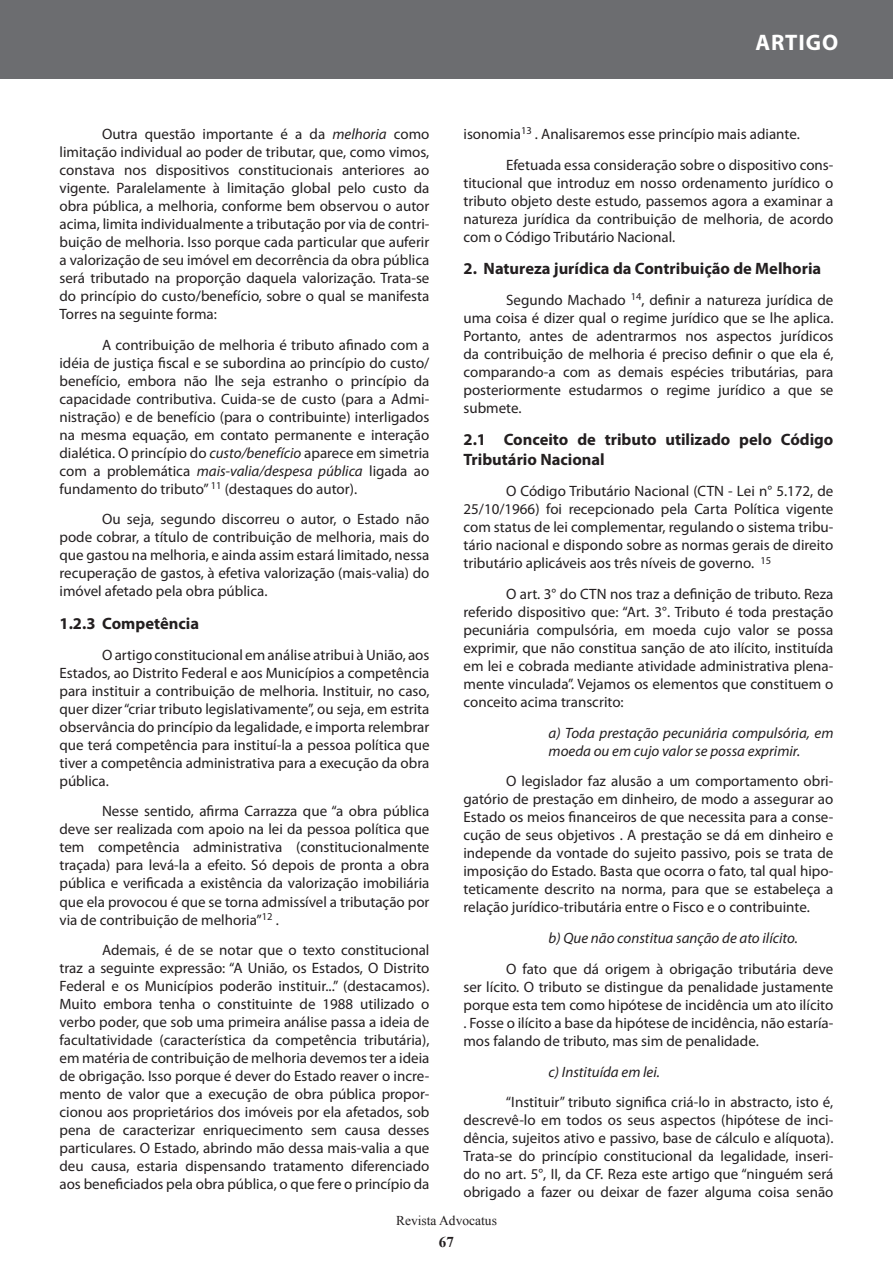
<style>
.page{position:relative;width:893px;height:1263px;background:#fff}
.page>*{position:absolute;margin:0;border:0;box-sizing:border-box;transform-origin:0 0}
.t1{font:700 22.5px "Myriad Pro";letter-spacing:.04em;color:#fff}
.t2{font:700 16.5px/19.8px "Myriad Pro";color:#231f20}
.t3{font:15px/18px "Myriad Pro";color:#231f20;text-align:justify}
.t4{font:italic 15px/18px "Myriad Pro";color:#231f20}
.t5{font:700 15px "Times New Roman";color:#231f20}
.t6{font:13.5px "Times New Roman";color:#231f20}
.s1{font-style:italic}
</style>
<div class="page">
<div style="left:0;top:0;width:893px;height:79px;background:#6c6d70"></div>
<p class="t3" style="left:59px;top:125px;width:371px;text-indent:43px">Outra questão importante é a da <span class="s1">melhoria</span> como limitação individual ao poder de tributar, que, como vimos, constava nos dispositivos constitucionais anteriores ao vigente. Paralelamente à limitação global pelo custo da obra pública, a melhoria, conforme bem observou o autor acima, limita individualmente a tributação por via de contri&shy;buição de melhoria. Isso porque cada particular que auferir a valorização de seu imóvel em decorrência da obra pública será tributado na proporção daquela valorização. Trata-se do princípio do custo/benefício, sobre o qual se manifesta Torres na seguinte forma:</p>
<p class="t3" style="left:59px;top:335px;width:371px;text-indent:43px">A contribuição de melhoria é tributo afinado com a idéia de justiça fiscal e se subordina ao princípio do custo/ benefício, embora não lhe seja estranho o princípio da capacidade contributiva. Cuida-se de custo (para a Admi&shy;nistração) e de benefício (para o contribuinte) interligados na mesma equação, em contato permanente e interação dialética. O princípio do <span class="s1">custo/benefício</span> aparece em simetria com a problemática <span class="s1">mais-valia/despesa pública</span> ligada ao fundamento do tributo” <sup>11</sup> (destaques do autor).</p>
<p class="t3" style="left:60px;top:510px;width:371px;text-indent:43px">Ou seja, segundo discorreu o autor, o Estado não pode cobrar, a título de contribuição de melhoria, mais do que gastou na melhoria, e ainda assim estará limitado, nessa recuperação de gastos, à efetiva valorização (mais-valia) do imóvel afetado pela obra pública.</p>
<p class="t2" style="left:60px;top:613px;width:141px">1.2.3 Competência</p>
<p class="t3" style="left:60px;top:645px;width:371px;text-indent:43px">O artigo constitucional em análise atribui à União, aos Estados, ao Distrito Federal e aos Municípios a competência para instituir a contribuição de melhoria. Instituir, no caso, quer dizer “criar tributo legislativamente”, ou seja, em estrita observância do princípio da legalidade, e importa relembrar que terá competência para instituí-la a pessoa política que tiver a competência administrativa para a execução da obra pública.</p>
<p class="t3" style="left:60px;top:802px;width:371px;text-indent:43px">Nesse sentido, afirma Carrazza que “a obra pública deve ser realizada com apoio na lei da pessoa política que tem competência administrativa (constitucionalmente traçada) para levá-la a efeito. Só depois de pronta a obra pública e verificada a existência da valorização imobiliária que ela provocou é que se torna admissível a tributação por via de contribuição de melhoria”<sup>12</sup> .</p>
<p class="t3" style="left:60px;top:941px;width:371px;text-indent:43px">Ademais, é de se notar que o texto constitucional traz a seguinte expressão: “A União, os Estados, O Distrito Federal e os Municípios poderão instituir...” (destacamos).<br>Muito embora tenha o constituinte de 1988 utilizado o verbo poder, que sob uma primeira análise passa a ideia de facultatividade (característica da competência tributária), em matéria de contribuição de melhoria devemos ter a ideia de obrigação. Isso porque é dever do Estado reaver o incre&shy;mento de valor que a execução de obra pública propor&shy;cionou aos proprietários dos imóveis por ela afetados, sob pena de caracterizar enriquecimento sem causa desses particulares. O Estado, abrindo mão dessa mais-valia a que deu causa, estaria dispensando tratamento diferenciado aos beneficiados pela obra pública, o que fere o princípio da</p>
<h1 class="t1" style="left:755px;top:28px;width:84px">ARTIGO</h1>
<p class="t3" style="left:506px;top:118px;width:329px;line-height:30.8px;text-indent:-43px">isonomia<sup>13</sup> . Analisaremos esse princípio mais adiante.<br>Efetuada essa consideração sobre o dispositivo cons-</p>
<p class="t3" style="left:463px;top:173px;width:371px">titucional que introduz em nosso ordenamento jurídico o tributo objeto deste estudo, passemos agora a examinar a natureza jurídica da contribuição de melhoria, de acordo com o Código Tributário Nacional.</p>
<p class="t2" style="left:463px;top:258px;width:359px">2. Natureza jurídica da Contribuição de Melhoria</p>
<p class="t3" style="left:463px;top:291px;width:371px;text-indent:43px">Segundo Machado <sup>14</sup>, definir a natureza jurídica de uma coisa é dizer qual o regime jurídico que se lhe aplica.<br>Portanto, antes de adentrarmos nos aspectos jurídicos da contribuição de melhoria é preciso definir o que ela é, comparando-a com as demais espécies tributárias, para posteriormente estudarmos o regime jurídico a que se submete.</p>
<p class="t2" style="left:463px;top:429px;width:371px">2.1 Conceito de tributo utilizado pelo Código<br>Tributário Nacional</p>
<p class="t3" style="left:463px;top:482px;width:371px;text-indent:43px">O Código Tributário Nacional (CTN - Lei n° 5.172, de 25/10/1966) foi recepcionado pela Carta Política vigente com status de lei complementar, regulando o sistema tribu&shy;tário nacional e dispondo sobre as normas gerais de direito tributário aplicáveis aos três níveis de governo. <sup>15</sup></p>
<p class="t3" style="left:463px;top:584px;width:371px;text-indent:43px">O art. 3° do CTN nos traz a definição de tributo. Reza referido dispositivo que: “Art. 3°. Tributo é toda prestação pecuniária compulsória, em moeda cujo valor se possa exprimir, que não constitua sanção de ato ilícito, instituída em lei e cobrada mediante atividade administrativa plena&shy;mente vinculada”. Vejamos os elementos que constituem o conceito acima transcrito:</p>
<p class="t4" style="left:548px;top:723px;width:286px">a) Toda prestação pecuniária compulsória, em moeda ou em cujo valor se possa exprimir.</p>
<p class="t3" style="left:463px;top:772px;width:371px;text-indent:43px">O legislador faz alusão a um comportamento obri&shy;gatório de prestação em dinheiro, de modo a assegurar ao Estado os meios financeiros de que necessita para a conse&shy;cução de seus objetivos . A prestação se dá em dinheiro e independe da vontade do sujeito passivo, pois se trata de imposição do Estado. Basta que ocorra o fato, tal qual hipo&shy;teticamente descrito na norma, para que se estabeleça a relação jurídico-tributária entre o Fisco e o contribuinte.</p>
<p class="t4" style="left:548px;top:929px;width:251px">b) Que não constitua sanção de ato ilícito.</p>
<p class="t3" style="left:463px;top:959px;width:371px;text-indent:43px">O fato que dá origem à obrigação tributária deve ser lícito. O tributo se distingue da penalidade justamente porque esta tem como hipótese de incidência um ato ilícito . Fosse o ilícito a base da hipótese de incidência, não estaría&shy;mos falando de tributo, mas sim de penalidade.</p>
<p class="t4" style="left:548px;top:1062px;width:113px">c) Instituída em lei.</p>
<p class="t3" style="left:463px;top:1093px;width:371px;text-indent:43px">“Instituir” tributo significa criá-lo in abstracto, isto é, descrevê-lo em todos os seus aspectos (hipótese de inci&shy;dência, sujeitos ativo e passivo, base de cálculo e alíquota).<br>Trata-se do princípio constitucional da legalidade, inseri&shy;do no art. 5°, II, da CF. Reza este artigo que “ninguém será obrigado a fazer ou deixar de fazer alguma coisa senão</p>
<p class="t6" style="left:396px;top:1211px;width:102px">Revista Advocatus</p>
<p class="t5" style="left:439px;top:1231px;width:16px">67</p>
</div>
